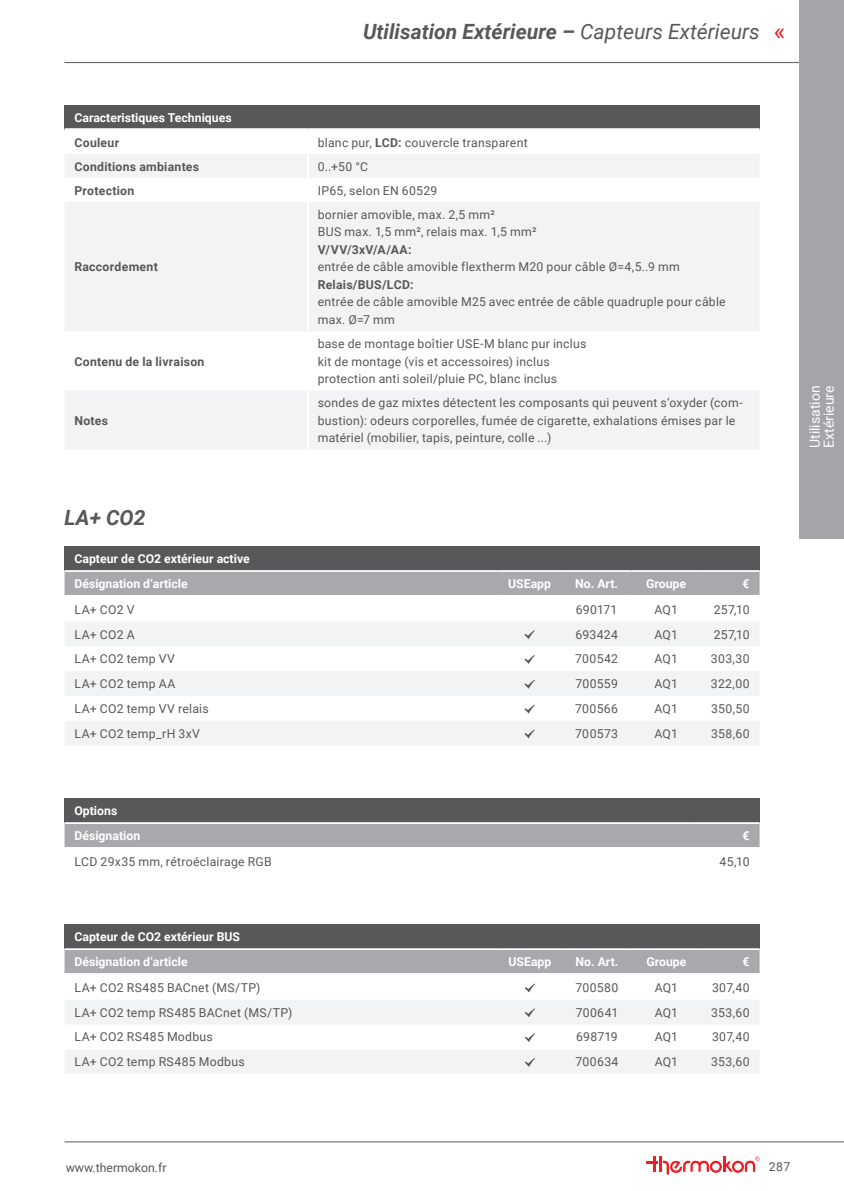
<style>
.page{position:relative;width:844px;height:1191px;background:#fff}
.page>*{position:absolute;margin:0;border:0;box-sizing:border-box;transform-origin:0 0}
.t1{font:italic 700 21px "Roboto";color:#57585a}
.t2{font:14px/14px "Roboto";color:#fff}
.t3{font:12.25px/17.5px "Roboto";letter-spacing:.02em;color:#57585a}
.t4{font:700 12.25px/24.8px "Roboto";color:#fff}
.t5{font:700 12.25px "Roboto";letter-spacing:.02em;color:#57585a}
.t6{font:12.25px "Roboto";color:#57585a}
.s1{font-weight:400}
.s2{font-weight:400;font-style:normal;font-size:24.5px;color:#ee1d23}
.s3{font-weight:700}
</style>
<div class="page">
<hr style="left:64px;top:62px;width:779px;height:1px;background:#57585a">
<hr style="left:64px;top:1141px;width:779px;height:1px;background:#57585a">
<svg style="left:646px;top:1156px;width:113px;height:18px"></svg>
<div style="left:799px;top:0;width:44px;height:538px;background:#a4a5a9"></div>
<div style="left:64px;top:798px;width:695px;height:25px;background:#57585a"></div>
<div style="left:64px;top:824px;width:695px;height:23px;background:#a8a9ad"></div>
<hr style="left:64px;top:822px;width:626px;height:2px;background:#fff">
<hr style="left:690px;top:822px;width:69px;height:2px;background:#fff">
<div style="left:64px;top:546px;width:695px;height:25px;background:#57585a"></div>
<div style="left:64px;top:572px;width:695px;height:23px;background:#a8a9ad"></div>
<svg style="left:65px;top:622px;width:694px;height:123px;fill:#f2f3f4"></svg>
<hr style="left:64px;top:570px;width:433px;height:2px;background:#fff">
<hr style="left:497px;top:570px;width:64px;height:2px;background:#fff">
<hr style="left:561px;top:570px;width:70px;height:2px;background:#fff">
<hr style="left:631px;top:570px;width:69px;height:2px;background:#fff">
<hr style="left:700px;top:570px;width:59px;height:2px;background:#fff">
<svg style="left:524px;top:630px;width:10px;height:9px"></svg>
<svg style="left:524px;top:655px;width:10px;height:9px"></svg>
<svg style="left:524px;top:680px;width:10px;height:8px"></svg>
<svg style="left:524px;top:704px;width:10px;height:9px"></svg>
<svg style="left:524px;top:729px;width:10px;height:9px"></svg>
<div style="left:64px;top:924px;width:695px;height:25px;background:#57585a"></div>
<div style="left:64px;top:950px;width:695px;height:23px;background:#a8a9ad"></div>
<svg style="left:65px;top:1000px;width:694px;height:74px;fill:#f2f3f4"></svg>
<hr style="left:64px;top:948px;width:433px;height:2px;background:#fff">
<hr style="left:497px;top:948px;width:65px;height:2px;background:#fff">
<hr style="left:562px;top:948px;width:69px;height:2px;background:#fff">
<hr style="left:631px;top:948px;width:70px;height:2px;background:#fff">
<hr style="left:701px;top:948px;width:58px;height:2px;background:#fff">
<svg style="left:525px;top:983px;width:10px;height:9px"></svg>
<svg style="left:524px;top:1008px;width:11px;height:9px"></svg>
<svg style="left:524px;top:1033px;width:11px;height:9px"></svg>
<svg style="left:524px;top:1058px;width:11px;height:8px"></svg>
<div style="left:64px;top:105px;width:695px;height:24px;background:#57585a"></div>
<svg style="left:65px;top:154px;width:694px;height:295px;fill:#f2f3f4"></svg>
<hr style="left:64px;top:128px;width:244px;height:2px;background:#fff">
<hr style="left:308px;top:128px;width:451px;height:2px;background:#fff">
<svg style="left:307px;top:154px;width:1px;height:48px"></svg>
<hr style="left:307px;top:202px;width:1px;height:129px;background:#fff">
<hr style="left:307px;top:331px;width:1px;height:59px;background:#fff">
<hr style="left:307px;top:390px;width:1px;height:59px;background:#fff">
<h1 class="t1" style="left:363px;top:17px;width:423px">Utilisation Extérieure – <span class="s1">Capteurs Extérieurs</span> <span class="s2">«</span></h1>
<p class="t4" style="left:74px;top:104px;width:159px">Caracteristiques Techniques</p>
<p class="t5" style="left:74px;top:134px;width:46px">Couleur</p>
<p class="t3" style="left:317px;top:133px;width:211px">blanc pur, <span class="s3">LCD:</span> couvercle transparent</p>
<p class="t5" style="left:74px;top:158px;width:126px">Conditions ambiantes</p>
<p class="t3" style="left:317px;top:157px;width:52px">0..+50 °C</p>
<p class="t5" style="left:74px;top:182px;width:61px">Protection</p>
<p class="t3" style="left:317px;top:181px;width:121px">IP65, selon EN 60529</p>
<p class="t5" style="left:74px;top:258px;width:85px">Raccordement</p>
<p class="t5" style="left:74px;top:352px;width:131px">Contenu de la livraison</p>
<p class="t5" style="left:74px;top:412px;width:35px">Notes</p>
<h1 class="t1" style="left:65px;top:503px;width:82px">LA+ CO2</h1>
<p class="t4" style="left:74px;top:546px;width:177px">Capteur de CO2 extérieur active<br>Désignation d‘article</p>
<p class="t3" style="left:318px;top:205px;width:220px">bornier amovible, max. 2,5 mm²<br>BUS max. 1,5 mm², relais max. 1,5 mm²</p>
<p class="t5" style="left:318px;top:241px;width:95px">V/VV/3xV/A/AA:</p>
<p class="t3" style="left:318px;top:258px;width:363px">entrée de câble amovible flextherm M20 pour câble Ø=4,5..9 mm</p>
<p class="t5" style="left:318px;top:276px;width:97px">Relais/BUS/LCD:</p>
<p class="t3" style="left:317px;top:293px;width:409px">entrée de câble amovible M25 avec entrée de câble quadruple pour câble max. Ø=7 mm</p>
<p class="t3" style="left:317px;top:334px;width:270px">base de montage boîtier USE-M blanc pur inclus kit de montage (vis et accessoires) inclus protection anti soleil/pluie PC, blanc inclus</p>
<p class="t3" style="left:317px;top:393px;width:426px">sondes de gaz mixtes détectent les composants qui peuvent s‘oxyder (com&shy;bustion): odeurs corporelles, fumée de cigarette, exhalations émises par le matériel (mobilier, tapis, peinture, colle ...)</p>
<p class="t4" style="left:508px;top:571px;width:44px">USEapp</p>
<p class="t4" style="left:575px;top:571px;width:44px">No. Art.</p>
<p class="t4" style="left:646px;top:571px;width:41px">Groupe</p>
<p class="t4" style="left:742px;top:571px;width:9px">€</p>
<p class="t3" style="left:74px;top:600px;width:62px">LA+ CO2 V</p>
<p class="t3" style="left:575px;top:600px;width:43px">690171</p>
<p class="t3" style="left:654px;top:600px;width:25px">AQ1</p>
<p class="t3" style="left:713px;top:600px;width:37px">257,10</p>
<p class="t3" style="left:74px;top:625px;width:62px">LA+ CO2 A</p>
<p class="t3" style="left:575px;top:625px;width:44px">693424</p>
<p class="t3" style="left:654px;top:625px;width:25px">AQ1</p>
<p class="t3" style="left:713px;top:625px;width:37px">257,10</p>
<p class="t3" style="left:74px;top:650px;width:102px">LA+ CO2 temp VV</p>
<p class="t3" style="left:575px;top:650px;width:44px">700542</p>
<p class="t3" style="left:654px;top:650px;width:25px">AQ1</p>
<p class="t3" style="left:710px;top:650px;width:40px">303,30</p>
<p class="t3" style="left:74px;top:674px;width:102px">LA+ CO2 temp AA</p>
<p class="t3" style="left:575px;top:674px;width:44px">700559</p>
<p class="t3" style="left:654px;top:674px;width:25px">AQ1</p>
<p class="t3" style="left:710px;top:674px;width:40px">322,00</p>
<p class="t3" style="left:74px;top:699px;width:136px">LA+ CO2 temp VV relais</p>
<p class="t3" style="left:575px;top:699px;width:44px">700566</p>
<p class="t3" style="left:654px;top:699px;width:25px">AQ1</p>
<p class="t3" style="left:711px;top:699px;width:40px">350,50</p>
<p class="t3" style="left:74px;top:724px;width:127px">LA+ CO2 temp_rH 3xV</p>
<p class="t3" style="left:575px;top:724px;width:44px">700573</p>
<p class="t3" style="left:654px;top:724px;width:25px">AQ1</p>
<p class="t3" style="left:711px;top:724px;width:40px">358,60</p>
<p class="t4" style="left:74px;top:798px;width:67px">Options<br>Désignation</p>
<p class="t4" style="left:742px;top:823px;width:9px">€</p>
<p class="t3" style="left:74px;top:852px;width:199px">LCD 29x35 mm, rétroéclairage RGB</p>
<p class="t3" style="left:719px;top:852px;width:32px">45,10</p>
<p class="t4" style="left:74px;top:924px;width:167px">Capteur de CO2 extérieur BUS<br>Désignation d‘article</p>
<p class="t4" style="left:508px;top:949px;width:44px">USEapp</p>
<p class="t4" style="left:575px;top:949px;width:44px">No. Art.</p>
<p class="t4" style="left:646px;top:949px;width:41px">Groupe</p>
<p class="t4" style="left:742px;top:949px;width:9px">€</p>
<p class="t3" style="left:74px;top:978px;width:187px">LA+ CO2 RS485 BACnet (MS/TP)</p>
<p class="t3" style="left:575px;top:978px;width:44px">700580</p>
<p class="t3" style="left:654px;top:978px;width:25px">AQ1</p>
<p class="t3" style="left:712px;top:978px;width:39px">307,40</p>
<p class="t3" style="left:74px;top:1003px;width:219px">LA+ CO2 temp RS485 BACnet (MS/TP)</p>
<p class="t3" style="left:575px;top:1003px;width:44px">700641</p>
<p class="t3" style="left:654px;top:1003px;width:25px">AQ1</p>
<p class="t3" style="left:711px;top:1003px;width:40px">353,60</p>
<p class="t3" style="left:74px;top:1028px;width:140px">LA+ CO2 RS485 Modbus</p>
<p class="t3" style="left:576px;top:1028px;width:43px">698719</p>
<p class="t3" style="left:654px;top:1028px;width:25px">AQ1</p>
<p class="t3" style="left:712px;top:1028px;width:39px">307,40</p>
<p class="t3" style="left:74px;top:1052px;width:172px">LA+ CO2 temp RS485 Modbus</p>
<p class="t3" style="left:575px;top:1052px;width:45px">700634</p>
<p class="t3" style="left:654px;top:1052px;width:25px">AQ1</p>
<p class="t3" style="left:711px;top:1052px;width:40px">353,60</p>
<p class="t2" style="left:807px;top:448px;width:64px;rotate:-90deg">Utilisation<br>Extérieure</p>
<p class="t6" style="left:66px;top:1159px;width:102px">www.thermokon.fr</p>
<p class="t3" style="left:768px;top:1157px;width:23px">287</p>
</div>
